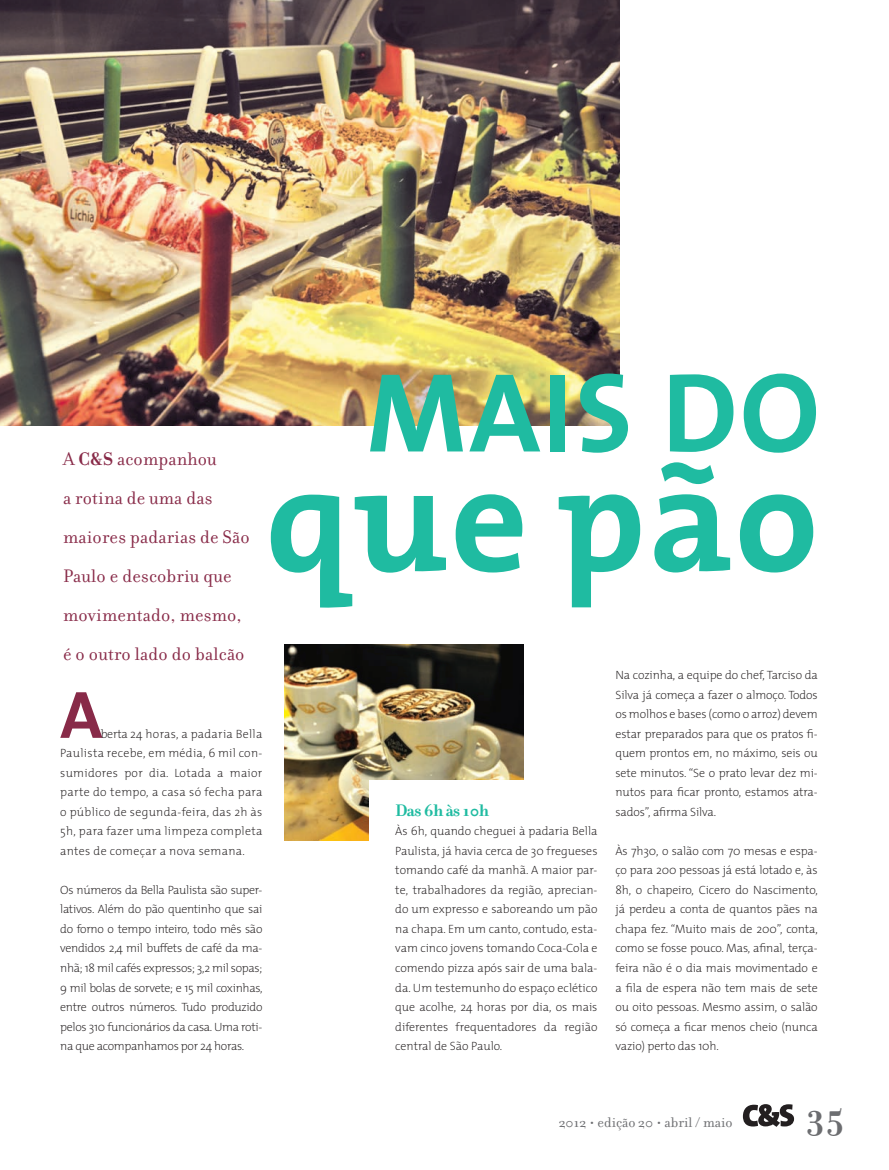
<style>
.page{position:relative;width:889px;height:1170px;background:#fff}
.page>*{position:absolute;margin:0;border:0;box-sizing:border-box;transform-origin:0 0}
.t1{font:700 150.9px "The Mix";color:#1fbba1}
.t2{font:700 113.55px "The Mix";color:#1fbba1}
.t3{font:700 67.5px "The Mix";color:#882a48}
.t4{font:700 37.5px "Filosofia OT";color:#6c6d70}
.t5{font:19.5px/39px "Filosofia OT";letter-spacing:.01em;color:#882a48}
.t6{font:700 18px "Filosofia OT";letter-spacing:-.025em;color:#1fbba1}
.t7{font:15px "Filosofia OT";color:#6c6d70}
.t8{font:200 12px/19.5px "The Mix";letter-spacing:-.01em;color:#231f20;text-align:justify}
.s1{font-weight:700}
</style>
<div class="page">
<svg style="left:743px;top:1104px;width:51px;height:22px"></svg>
<img style="left:0;top:0;width:619px;height:425px">
<img style="left:284px;top:644px;width:239px;height:196px">
<div style="left:369px;top:780px;width:245px;height:272px;background:#fff"></div>
<svg style="left:591px;top:378px;width:29px;height:44px"></svg>
<svg style="left:383px;top:388px;width:68px;height:38px"></svg>
<svg style="left:489px;top:386px;width:28px;height:39px"></svg>
<p class="t5" style="left:63px;top:439px;width:188px">A <span class="s1">C&amp;S</span> acompanhou<br>a rotina de uma das maiores padarias de São<br>Paulo e descobriu que movimentado, mesmo, é o outro lado do balcão</p>
<p class="t3" style="left:60px;top:658px;width:44px">A</p>
<p class="t8" style="left:60px;top:723px;width:204px;text-indent:41px">berta 24 horas, a padaria Bella Paulista recebe, em média, 6 mil con&shy;sumidores por dia. Lotada a maior parte do tempo, a casa só fecha para o público de segunda-feira, das 2h às 5h, para fazer uma limpeza completa antes de começar a nova semana.</p>
<p class="t8" style="left:60px;top:879px;width:204px">Os números da Bella Paulista são super&shy;lativos. Além do pão quentinho que sai do forno o tempo inteiro, todo mês são vendidos 2,4 mil buffets de café da ma&shy;nhã; 18 mil cafés expressos; 3,2 mil sopas; 9 mil bolas de sorvete; e 15 mil coxinhas, entre outros números. Tudo produzido pelos 310 funcionários da casa. Uma roti&shy;na que acompanhamos por 24 horas.</p>
<p class="t2" style="left:366px;top:318px;width:66px">Mais</p>
<p class="t2" style="left:662px;top:318px;width:75px">do</p>
<p class="t1" style="left:265px;top:393px;width:554px">que pão</p>
<p class="t6" style="left:395px;top:799px;width:95px">Das 6h às 10h</p>
<p class="t8" style="left:395px;top:821px;width:204px">Às 6h, quando cheguei à padaria Bella Paulista, já havia cerca de 30 fregueses tomando café da manhã. A maior par&shy;te, trabalhadores da região, aprecian&shy;do um expresso e saboreando um pão na chapa. Em um canto, contudo, esta&shy;vam cinco jovens tomando Coca-Cola e comendo pizza após sair de uma bala&shy;da. Um testemunho do espaço eclético que acolhe, 24 horas por dia, os mais diferentes frequentadores da região central de São Paulo.</p>
<p class="t8" style="left:615px;top:665px;width:204px">Na cozinha, a equipe do chef, Tarciso da Silva já começa a fazer o almoço. Todos os molhos e bases (como o arroz) devem estar preparados para que os pratos fi&shy;quem prontos em, no máximo, seis ou sete minutos. “Se o prato levar dez mi&shy;nutos para ficar pronto, estamos atra&shy;sados”, afirma Silva.</p>
<p class="t8" style="left:615px;top:840px;width:204px">Às 7h30, o salão com 70 mesas e espa&shy;ço para 200 pessoas já está lotado e, às 8h, o chapeiro, Cicero do Nascimento, já perdeu a conta de quantos pães na chapa fez. “Muito mais de 200”, conta, como se fosse pouco. Mas, afinal, terça&shy;feira não é o dia mais movimentado e a fila de espera não tem mais de sete ou oito pessoas. Mesmo assim, o salão só começa a ficar menos cheio (nunca vazio) perto das 10h.</p>
<p class="t7" style="left:559px;top:1113px;width:175px">2012 • edição 20 • abril / maio</p>
<p class="t4" style="left:806px;top:1091px;width:39px">35</p>
</div>
